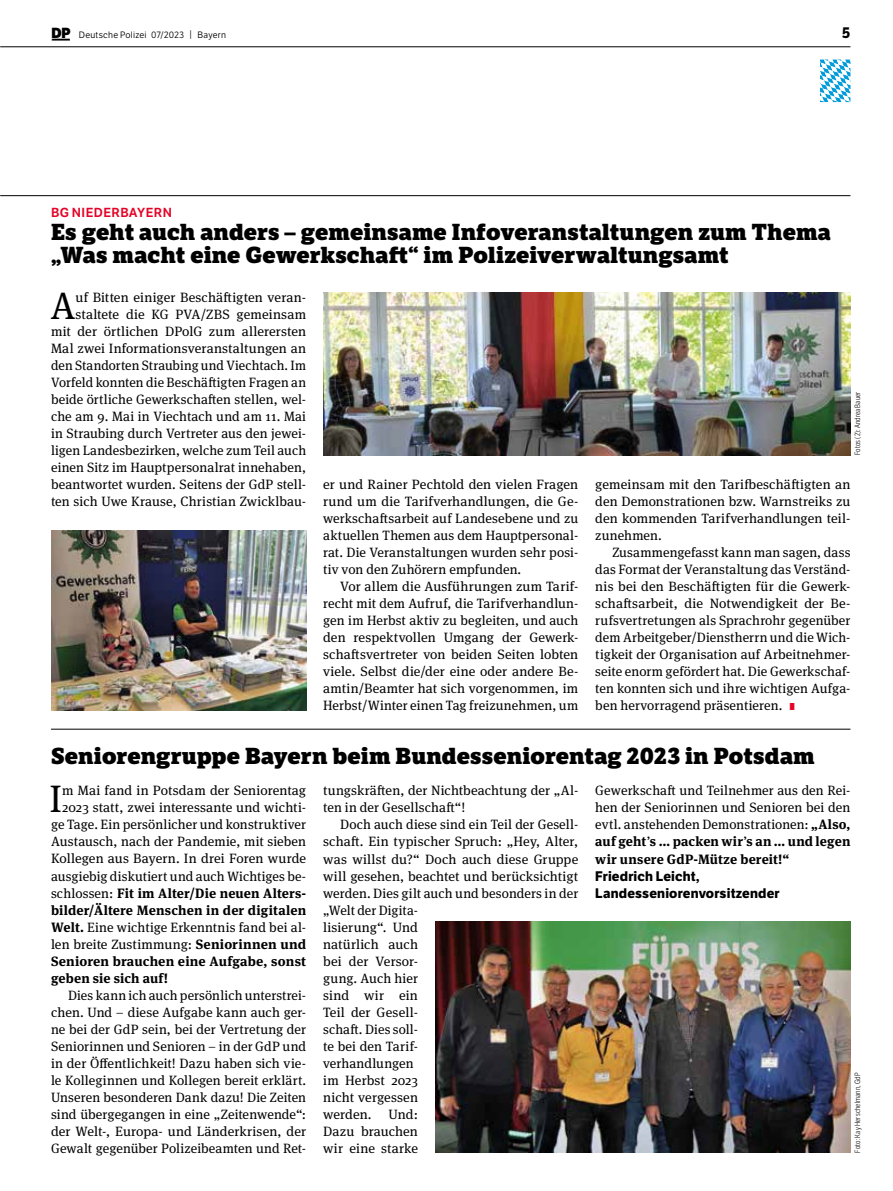
<style>
.page{position:relative;width:893px;height:1191px;background:#fff}
.page>*{position:absolute;margin:0;border:0;box-sizing:border-box;transform-origin:0 0}
.t1{font:38.25px "Meta Serif Pro";color:#000}
.t2{font:800 22.5px/23.2px "LFT Etica Sheriff";letter-spacing:.005em;color:#000}
.t3{font:700 15px "LFT Etica";color:#000}
.t4{font:13.5px/17px "Meta Serif Pro";letter-spacing:.01em;color:#000;text-align:justify}
.t5{font:700 13.5px "Meta Serif Pro";letter-spacing:.01em;color:#000}
.t6{font:700 13.5px/17px "LFT Etica";letter-spacing:.015em;color:#000}
.t7{font:12.75px "LFT Etica SB";letter-spacing:.03em;color:#e40428}
.t8{font:9px "LFT Etica Bk";letter-spacing:.025em;color:#000}
.t9{font:300 7.5px "LFT Etica Condensed";letter-spacing:.025em;color:#000}
.s1{font-family:"LFT Etica XB";font-size:14.25px}
.s2{font-size:9.3px}
.s3{font-family:"LFT Etica XB";font-size:9.75px;color:#e40428}
.s4{font-weight:700}
.s5{font-weight:400}
</style>
<div class="page">
<hr style="left:0;top:195px;width:850px;height:1px;background:#000">
<hr style="left:0;top:47px;width:850px;height:1px;background:#000">
<svg style="left:52px;top:39px;width:18px;height:2px"></svg>
<svg style="left:820px;top:60px;width:31px;height:42px"></svg>
<img style="left:323px;top:293px;width:527px;height:162px">
<img style="left:51px;top:531px;width:255px;height:179px">
<img style="left:435px;top:921px;width:415px;height:231px">
<hr style="left:51px;top:729px;width:799px;height:1px;background:#000">
<p class="t8" style="left:52px;top:29px;width:176px"><span class="s1">DP</span> Deutsche Polizei 07/2023 <span class="s2">|</span> Bayern</p>
<p class="t3" style="left:842px;top:23px;width:10px">5</p>
<p class="t7" style="left:51px;top:205px;width:122px">BG NIEDERBAYERN</p>
<h2 class="t2" style="left:51px;top:221px;width:781px">Es geht auch anders – gemeinsame Infoveranstaltungen zum Thema „Was macht eine Gewerkschaft“ im Polizeiverwaltungsamt</h2>
<h1 class="t1" style="left:50px;top:278px;width:27px">A</h1>
<p class="t4" style="left:51px;top:288px;width:257px;text-align:right">uf Bitten einiger Beschäftigten veran&shy;staltete die KG PVA/ZBS gemeinsam<br>mit der örtlichen DPolG zum allerersten Mal zwei Informationsveranstaltungen an den Standorten Straubing und Viechtach. Im Vorfeld konnten die Beschäftigten Fragen an beide örtliche Gewerkschaften stellen, wel&shy;che am 9. Mai in Viechtach und am 11. Mai in Straubing durch Vertreter aus den jewei&shy;ligen Landesbezirken, welche zum Teil auch einen Sitz im Hauptpersonalrat innehaben, beantwortet wurden. Seitens der GdP stell&shy;ten sich Uwe Krause, Christian Zwicklbau-</p>
<p class="t9" style="left:853px;top:455px;width:65px;rotate:-90deg">Fotos (2): Andrea Bauer</p>
<p class="t4" style="left:323px;top:475px;width:257px">er und Rainer Pechtold den vielen Fragen rund um die Tarifverhandlungen, die Ge&shy;werkschaftsarbeit auf Landesebene und zu aktuellen Themen aus dem Hauptpersonal&shy;rat. Die Veranstaltungen wurden sehr posi&shy;tiv von den Zuhörern empfunden.</p>
<p class="t4" style="left:323px;top:577px;width:257px;text-indent:17px">Vor allem die Ausführungen zum Tarif&shy;recht mit dem Aufruf, die Tarifverhandlun&shy;gen im Herbst aktiv zu begleiten, und auch den respektvollen Umgang der Gewerk&shy;schaftsvertreter von beiden Seiten lobten viele. Selbst die/der eine oder andere Be&shy;amtin/Beamter hat sich vorgenommen, im Herbst/Winter einen Tag freizunehmen, um</p>
<p class="t4" style="left:595px;top:475px;width:257px">gemeinsam mit den Tarifbeschäftigten an den Demonstrationen bzw. Warnstreiks zu den kommenden Tarifverhandlungen teil&shy;zunehmen.</p>
<p class="t4" style="left:595px;top:543px;width:257px;text-indent:17px">Zusammengefasst kann man sagen, dass das Format der Veranstaltung das Verständ&shy;nis bei den Beschäftigten für die Gewerk&shy;schaftsarbeit, die Notwendigkeit der Be&shy;rufsvertretungen als Sprachrohr gegenüber dem Arbeitgeber/Dienstherrn und die Wich&shy;tigkeit der Organisation auf Arbeitnehmer&shy;seite enorm gefördert hat. Die Gewerkschaf&shy;ten konnten sich und ihre wichtigen Aufga&shy;ben hervorragend präsentieren. <span class="s3">I</span></p>
<h2 class="t2" style="left:51px;top:745px;width:765px">Seniorengruppe Bayern beim Bundesseniorentag 2023 in Potsdam</h2>
<h1 class="t1" style="left:50px;top:771px;width:14px">I</h1>
<p class="t4" style="left:62px;top:781px;width:245px">m Mai fand in Potsdam der Seniorentag</p>
<p class="t4" style="left:323px;top:781px;width:257px">tungskräften, der Nichtbeachtung der „Al&shy;ten in der Gesellschaft“!</p>
<p class="t4" style="left:323px;top:815px;width:257px;text-align:left;text-indent:17px">Doch auch diese sind ein Teil der Gesell&shy;schaft. Ein typischer Spruch: „Hey, Alter, was willst du?“ Doch auch diese Gruppe will gesehen, beachtet und berücksichtigt werden. Dies gilt auch und besonders in der „Welt der Digita-<br>lisierung“. Und<br>natürlich auch<br>bei der Versor-<br>gung. Auch hier<br>sind wir ein<br>Teil der Gesell-<br>schaft. Dies soll-<br>te bei den Tarif-<br>verhandlungen<br>im Herbst 2023<br>nicht vergessen<br>werden.</p>
<p class="t4" style="left:595px;top:781px;width:257px">Gewerkschaft und Teilnehmer aus den Rei&shy;hen der Seniorinnen und Senioren bei den evtl. anstehenden Demonstrationen: <span class="s4">„Also, auf geht</span>’<span class="s4">s … packen wir</span>’<span class="s4">s an … und legen wir unsere GdP-Mütze bereit!“</span></p>
<p class="t6" style="left:595px;top:867px;width:186px">Friedrich Leicht,<br>Landesseniorenvorsitzender</p>
<p class="t4" style="left:62px;top:798px;width:245px">2023 statt, zwei interessante und wichti-</p>
<p class="t4" style="left:51px;top:815px;width:257px">ge Tage. Ein persönlicher und konstruktiver</p>
<p class="t4" style="left:51px;top:832px;width:257px">Austausch, nach der Pandemie, mit sieben</p>
<p class="t4" style="left:51px;top:849px;width:257px">Kollegen aus Bayern. In drei Foren wurde</p>
<p class="t4" style="left:51px;top:866px;width:257px">ausgiebig diskutiert und auch Wichtiges be-</p>
<p class="t5" style="left:51px;top:882px;width:257px"><span class="s5">schlossen:</span> Fit im Alter/Die neuen Alters-</p>
<p class="t5" style="left:51px;top:899px;width:257px">bilder/Ältere Menschen in der digitalen</p>
<p class="t4" style="left:51px;top:917px;width:257px"><span class="s4">Welt.</span> Eine wichtige Erkenntnis fand bei al-</p>
<p class="t4" style="left:51px;top:934px;width:257px">len breite Zustimmung: <span class="s4">Seniorinnen und</span></p>
<p class="t5" style="left:51px;top:950px;width:257px">Senioren brauchen eine Aufgabe, sonst</p>
<p class="t5" style="left:51px;top:967px;width:119px">geben sie sich auf!</p>
<p class="t4" style="left:51px;top:985px;width:257px;text-indent:17px">Dies kann ich auch persönlich unterstrei&shy;chen. Und – diese Aufgabe kann auch ger&shy;ne bei der GdP sein, bei der Vertretung der Seniorinnen und Senioren – in der GdP und in der Öffentlichkeit! Dazu haben sich vie&shy;le Kolleginnen und Kollegen bereit erklärt.<br>Unseren besonderen Dank dazu! Die Zeiten sind übergegangen in eine „Zeitenwende“: der Welt-, Europa- und Länderkrisen, der Gewalt gegenüber Polizeibeamten und Ret-</p>
<p class="t9" style="left:853px;top:1152px;width:82px;rotate:-90deg">Foto: Kay Herschelmann, GdP</p>
<p class="t4" style="left:323px;top:1104px;width:96px;text-indent:65px">Und:<br>Dazu brauchen wir eine starke</p>
</div>
